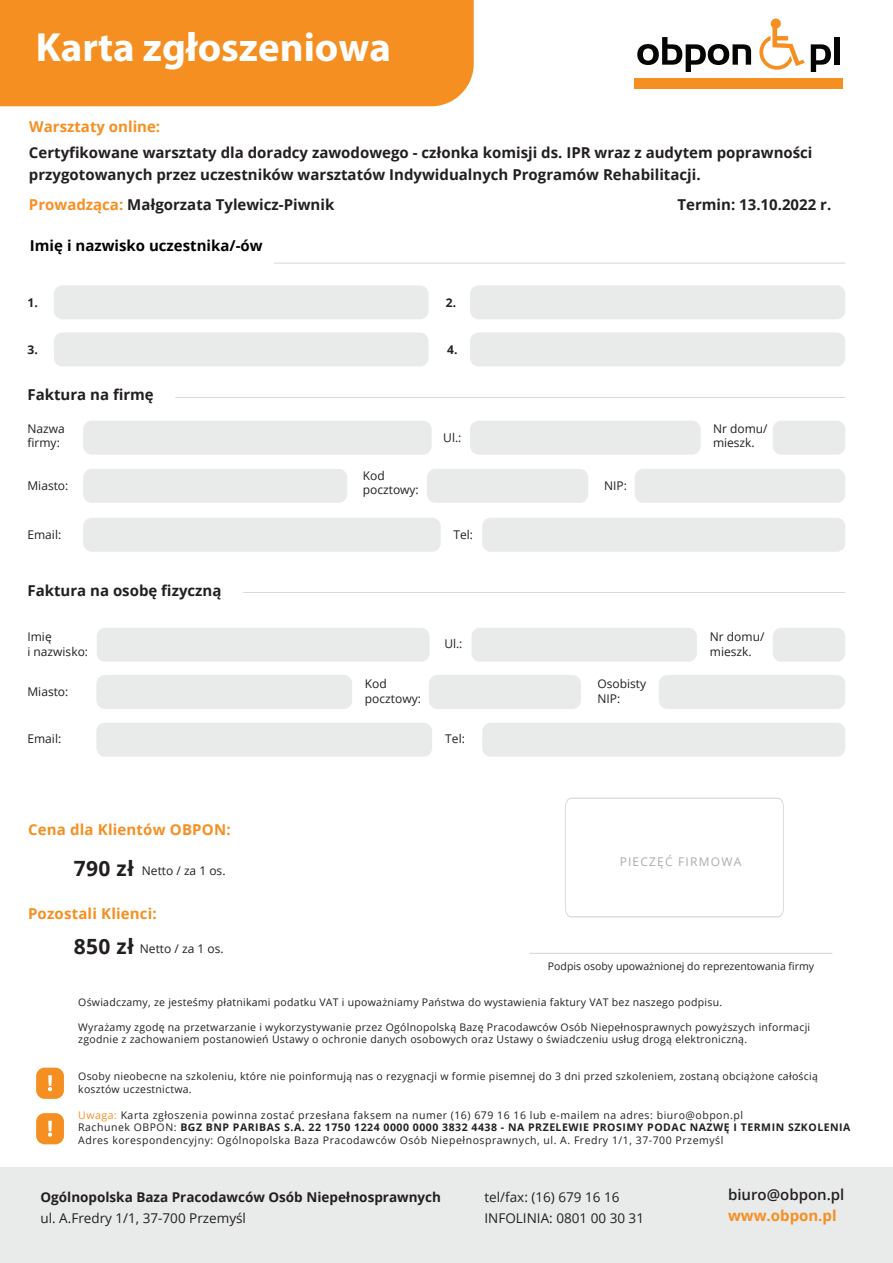
<style>
.page{position:relative;width:893px;height:1263px;background:#fff}
.page>*{position:absolute;margin:0;border:0;box-sizing:border-box;transform-origin:0 0}
.t1{font:700 40.8px "Myriad Pro";color:#fff}
.t2{font:700 21px "Open Sans";color:#231f20}
.t3{font:700 15px/21.1px "Open Sans";color:#231f20}
.t4{font:700 15px "Open Sans";letter-spacing:.01em;color:#f68f22}
.t5{font:700 15px "Open Sans";color:#000}
.t6{font:600 15px "Open Sans";color:#231f20}
.t7{font:700 13.5px "Open Sans";color:#231f20}
.t8{font:13.5px/21px "Open Sans";color:#231f20}
.t9{font:13.5px "Open Sans";color:#231f20}
.t10{font:12px/14.4px "Open Sans";color:#231f20}
.t11{font:12px "Open Sans";color:#231f20}
.t12{font:12px "Open Sans";letter-spacing:.1em;color:#939598}
.t13{font:700 12px "Open Sans";color:#231f20}
.t14{font:10.5px/12.6px "Open Sans";letter-spacing:.025em;color:#231f20}
.t15{font:10.5px/12.6px "Open Sans";letter-spacing:.05em;color:#231f20}
.t16{font:10.5px "Open Sans";color:#231f20}
.s1{color:#f79022}
.s2{font-weight:700;font-size:21px}
.s3{font-style:inherit}
.s4{color:#f68f22}
.s5{font-weight:700}
</style>
<div class="page">
<div style="left:0;top:1167px;width:893px;height:96px;background:#e9eaea"></div>
<div style="left:634px;top:78px;width:209px;height:10px;background:#f68f22"></div>
<svg style="left:759px;top:19px;width:45px;height:51px"></svg>
<svg style="left:637px;top:37px;width:114px;height:35px"></svg>
<svg style="left:811px;top:44px;width:20px;height:28px"></svg>
<div style="left:834px;top:37px;width:6px;height:28px;background:#050504"></div>
<div style="left:635px;top:469px;width:210px;height:34px;background:#e9eaea;border-radius:9px"></div>
<div style="left:482px;top:518px;width:363px;height:34px;background:#e9eaea;border-radius:9px"></div>
<div style="left:83px;top:518px;width:358px;height:34px;background:#e9eaea;border-radius:9px"></div>
<div style="left:83px;top:421px;width:349px;height:34px;background:#e9eaea;border-radius:9px"></div>
<div style="left:97px;top:628px;width:333px;height:34px;background:#e9eaea;border-radius:9px"></div>
<svg style="left:565px;top:798px;width:219px;height:119px"></svg>
<div style="left:0;top:0;width:474px;height:106px;background:#f68f22"></div>
<div style="left:470px;top:285px;width:375px;height:34px;background:#e9eaea;border-radius:9px"></div>
<div style="left:96px;top:675px;width:256px;height:34px;background:#e9eaea;border-radius:9px"></div>
<hr style="left:530px;top:953px;width:302px;height:1px;background:#939598">
<div style="left:470px;top:332px;width:375px;height:34px;background:#e9eaea;border-radius:9px"></div>
<div style="left:54px;top:285px;width:375px;height:34px;background:#e9eaea;border-radius:9px"></div>
<div style="left:54px;top:332px;width:375px;height:34px;background:#e9eaea;border-radius:9px"></div>
<div style="left:83px;top:469px;width:264px;height:34px;background:#e9eaea;border-radius:9px"></div>
<div style="left:427px;top:469px;width:161px;height:34px;background:#e9eaea;border-radius:9px"></div>
<div style="left:471px;top:628px;width:226px;height:34px;background:#e9eaea;border-radius:9px"></div>
<div style="left:773px;top:628px;width:72px;height:34px;background:#e9eaea;border-radius:9px"></div>
<div style="left:429px;top:675px;width:152px;height:34px;background:#e9eaea;border-radius:9px"></div>
<div style="left:659px;top:675px;width:186px;height:34px;background:#e9eaea;border-radius:9px"></div>
<div style="left:36px;top:1068px;width:28px;height:31px;background:#f68f22;border-radius:9px"></div>
<svg style="left:48px;top:1075px;width:4px;height:16px"></svg>
<div style="left:36px;top:1113px;width:28px;height:31px;background:#f68f22;border-radius:9px"></div>
<svg style="left:48px;top:1121px;width:4px;height:16px"></svg>
<div style="left:470px;top:421px;width:231px;height:34px;background:#e9eaea;border-radius:9px"></div>
<div style="left:773px;top:421px;width:72px;height:34px;background:#e9eaea;border-radius:9px"></div>
<hr style="left:274px;top:263px;width:571px;height:1px;background:#939598">
<hr style="left:175px;top:397px;width:670px;height:1px;background:#939598">
<hr style="left:243px;top:592px;width:602px;height:1px;background:#939598">
<div style="left:482px;top:723px;width:363px;height:34px;background:#e9eaea;border-radius:9px"></div>
<div style="left:96px;top:723px;width:336px;height:34px;background:#e9eaea;border-radius:9px"></div>
<h1 class="t1" style="left:36px;top:21px;width:357px">Karta zgłoszeniowa</h1>
<h3 class="t4" style="left:29px;top:116px;width:132px">Warsztaty online:</h3>
<h3 class="t3" style="left:29px;top:142px;width:785px">Certyfikowane warsztaty dla doradcy zawodowego - członka komisji ds. IPR wraz z audytem poprawności przygotowanych przez uczestników warsztatów Indywidualnych Programów Rehabilitacji.</h3>
<h3 class="t3" style="left:29px;top:194px;width:307px"><span class="s1">Prowadząca:</span> Małgorzata Tylewicz-Piwnik</h3>
<h3 class="t3" style="left:677px;top:194px;width:155px">Termin: 13.10.2022 r.</h3>
<h3 class="t5" style="left:30px;top:235px;width:234px">Imię i nazwisko uczestnika/-ów</h3>
<p class="t13" style="left:27px;top:294px;width:12px">1.</p>
<p class="t13" style="left:446px;top:294px;width:12px">2.</p>
<p class="t13" style="left:27px;top:341px;width:12px">3.</p>
<h3 class="t3" style="left:27px;top:383px;width:128px">Faktura na firmę</h3>
<p class="t10" style="left:27px;top:421px;width:39px">Nazwa firmy:</p>
<p class="t10" style="left:27px;top:478px;width:42px">Miasto:</p>
<p class="t10" style="left:27px;top:527px;width:35px">Email:</p>
<h3 class="t3" style="left:27px;top:580px;width:196px">Faktura na osobę fizyczną</h3>
<p class="t10" style="left:27px;top:629px;width:62px">Imię<br>i nazwisko:</p>
<p class="t10" style="left:27px;top:684px;width:42px">Miasto:</p>
<p class="t10" style="left:27px;top:731px;width:35px">Email:</p>
<h3 class="t4" style="left:28px;top:819px;width:204px">Cena dla Klientów OBPON:</h3>
<p class="t13" style="left:447px;top:341px;width:12px">4.</p>
<p class="t10" style="left:363px;top:468px;width:57px">Kod pocztowy:</p>
<p class="t10" style="left:443px;top:430px;width:20px">Ul.:</p>
<p class="t10" style="left:713px;top:421px;width:56px">Nr domu/ mieszk.</p>
<p class="t10" style="left:453px;top:527px;width:21px">Tel:</p>
<p class="t10" style="left:604px;top:478px;width:24px">NIP:</p>
<p class="t10" style="left:365px;top:676px;width:57px">Kod pocztowy:</p>
<p class="t10" style="left:444px;top:636px;width:20px">Ul.:</p>
<p class="t10" style="left:710px;top:629px;width:56px">Nr domu/ mieszk.</p>
<p class="t10" style="left:445px;top:731px;width:21px">Tel:</p>
<p class="t10" style="left:598px;top:676px;width:50px">Osobisty<br>NIP:</p>
<h2 class="t2" style="left:74px;top:854px;width:61px">790 zł</h2>
<p class="t12" style="left:620px;top:853px;width:123px">PIECZĘĆ FIRMOWA</p>
<p class="t11" style="left:142px;top:862px;width:85px">Netto / za 1 os.</p>
<h3 class="t4" style="left:28px;top:903px;width:130px">Pozostali Klienci:</h3>
<p class="t11" style="left:74px;top:940px;width:151px"><span class="s2">850 zł</span> Netto / za 1 os.</p>
<p class="t16" style="left:548px;top:959px;width:268px">Podpis osoby upoważnionej do reprezentowania firmy</p>
<p class="t14" style="left:78px;top:996px;width:645px">Oświadczamy, ze jesteśmy płatnikami podatku VAT i upoważniamy Państwa do wystawienia faktury VAT bez naszego podpisu.</p>
<p class="t14" style="left:78px;top:1020px;width:733px">Wyrażamy zgodę na przetwarzanie i wykorzystywanie przez Ogólnopolską Bazę Pracodawców Osób Niepełnosprawnych powyższych informacji zgodnie z zachowaniem postanowień Ustawy o ochronie danych osobowych oraz Ustawy o świadczeniu usług drogą elektroniczną.</p>
<p class="t14" style="left:78px;top:1070px;width:741px">Osoby nieobecne na szkoleniu, które nie poinformują nas o rezygnacji w formie pisemnej do 3 dni przed szkoleniem<span class="s3">,</span> zostaną obciążone całością kosztów uczestnictwa.</p>
<p class="t15" style="left:78px;top:1108px;width:774px"><span class="s4">Uwaga:</span> Karta zgłoszenia powinna zostać przesłana faksem na numer (16) 679 16 16 lub e-mailem na adres: biuro@obpon.pl<br>Rachunek OBPON: <span class="s5">BGZ BNP PARIBAS S.A. 22 1750 1224 0000 0000 3832 4438 - NA PRZELEWIE PROSIMY PODAC NAZWĘ I TERMIN SZKOLENIA<br></span>Adres korespondencyjny: Ogólnopolska Baza Pracodawców Osób Niepełnosprawnych, ul. A. Fredry 1/1, 37-700 Przemyśl</p>
<p class="t7" style="left:40px;top:1187px;width:402px">Ogólnopolska Baza Pracodawców Osób Niepełnosprawnych</p>
<p class="t9" style="left:40px;top:1209px;width:207px">ul. A.Fredry 1/1, 37-700 Przemyśl</p>
<p class="t8" style="left:484px;top:1186px;width:161px">tel/fax: (16) 679 16 16<br>INFOLINIA: 0801 00 30 31</p>
<h3 class="t6" style="left:728px;top:1184px;width:118px">biuro@obpon.pl</h3>
<h3 class="t4" style="left:728px;top:1205px;width:110px">www.obpon.pl</h3>
</div>
